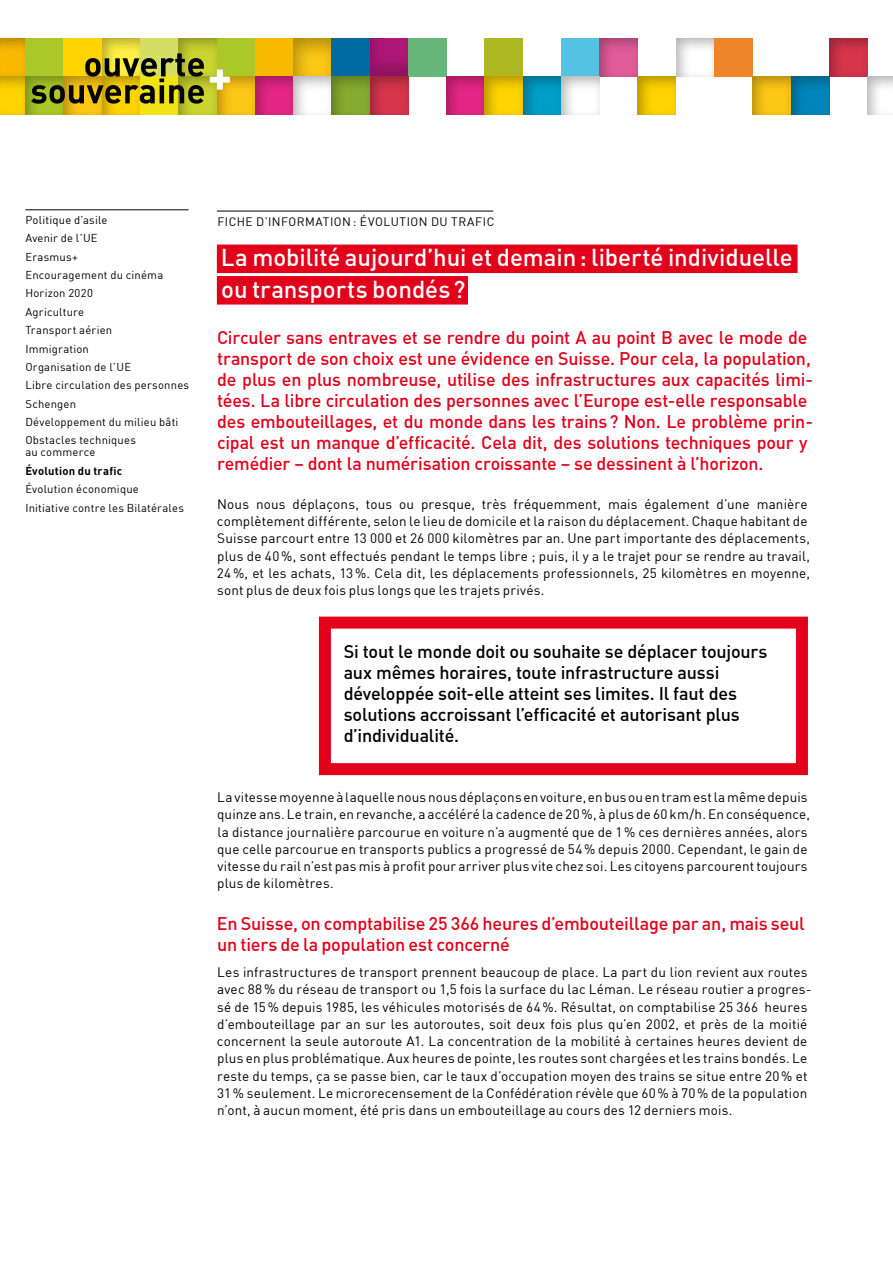
<style>
.page{position:relative;width:893px;height:1263px;background:#fff}
.page>*{position:absolute;margin:0;border:0;box-sizing:border-box;transform-origin:0 0}
.Gros_titres{font:500 24px "DIN";letter-spacing:-.005em;color:#fff}
.Lead{font:500 18px/21px "DIN";letter-spacing:-.01em;color:#e2001a}
.t1{font:500 18px/21px "DIN";letter-spacing:-.01em;color:#000}
.Titel{font:500 18px/21px "DIN";letter-spacing:-.01em;color:#e2001a}
.Grundschrift{font:13.5px/17.2px "DIN";letter-spacing:.01em;color:#000}
.Stichwort{font:12px "DIN";letter-spacing:.035em;color:#000}
.Stichwort-2{font:11.25px/12px "DIN";letter-spacing:.02em;color:#000}
.Stichwort-3{font:700 11.25px "DIN";letter-spacing:.02em;color:#000}
</style>
<div class="page">
<hr style="left:217px;top:211px;width:276px;height:1px;background:#000">
<div style="left:217px;top:245px;width:581px;height:28px;background:#e2001a"></div>
<div style="left:217px;top:276px;width:251px;height:29px;background:#e2001a"></div>
<div style="left:0;top:29px;width:38px;height:49px;background:#000;opacity:.3"></div>
<div style="left:26px;top:38px;width:38px;height:39px;background:#acc728"></div>
<div style="left:64px;top:38px;width:38px;height:39px;background:#ffd400"></div>
<div style="left:87px;top:29px;width:66px;height:49px;background:#000;opacity:.3"></div>
<div style="left:140px;top:38px;width:39px;height:39px;background:#d6dd65"></div>
<div style="left:164px;top:29px;width:66px;height:49px;background:#000;opacity:.3"></div>
<div style="left:217px;top:38px;width:38px;height:39px;background:#acc728"></div>
<div style="left:255px;top:38px;width:38px;height:39px;background:#fab900"></div>
<div style="left:279px;top:29px;width:66px;height:49px;background:#000;opacity:.3"></div>
<div style="left:332px;top:38px;width:38px;height:39px;background:#006ba1"></div>
<div style="left:355px;top:29px;width:66px;height:49px;background:#000;opacity:.2"></div>
<div style="left:408px;top:38px;width:38px;height:39px;background:#65b677"></div>
<div style="left:485px;top:38px;width:38px;height:39px;background:#acb722"></div>
<div style="left:561px;top:38px;width:39px;height:39px;background:#56c2e3"></div>
<div style="left:585px;top:29px;width:66px;height:49px;background:#000;opacity:.3"></div>
<div style="left:661px;top:29px;width:66px;height:49px;background:#000;opacity:.3"></div>
<div style="left:714px;top:38px;width:39px;height:39px;background:#ef852a"></div>
<div style="left:814px;top:29px;width:66px;height:49px;background:#000;opacity:.3"></div>
<div style="left:0;top:66px;width:38px;height:51px;background:#000;opacity:.3"></div>
<div style="left:11px;top:66px;width:66px;height:51px;background:#000;opacity:.3"></div>
<div style="left:49px;top:66px;width:66px;height:51px;background:#000;opacity:.3"></div>
<div style="left:87px;top:66px;width:66px;height:51px;background:#000;opacity:.3"></div>
<div style="left:140px;top:77px;width:39px;height:38px;background:#f0e417"></div>
<div style="left:164px;top:66px;width:66px;height:51px;background:#000;opacity:.3"></div>
<div style="left:202px;top:66px;width:66px;height:51px;background:#000;opacity:.3"></div>
<div style="left:240px;top:66px;width:66px;height:51px;background:#000;opacity:.3"></div>
<div style="left:279px;top:66px;width:66px;height:51px;background:#000;opacity:.3"></div>
<div style="left:317px;top:66px;width:66px;height:51px;background:#000;opacity:.3"></div>
<div style="left:355px;top:66px;width:66px;height:51px;background:#000;opacity:.3"></div>
<div style="left:432px;top:66px;width:66px;height:51px;background:#000;opacity:.3"></div>
<div style="left:470px;top:66px;width:66px;height:51px;background:#000;opacity:.3"></div>
<div style="left:508px;top:66px;width:66px;height:51px;background:#000;opacity:.3"></div>
<div style="left:547px;top:66px;width:65px;height:51px;background:#000;opacity:.3"></div>
<div style="left:623px;top:66px;width:66px;height:51px;background:#000;opacity:.3"></div>
<div style="left:738px;top:66px;width:66px;height:51px;background:#000;opacity:.3"></div>
<div style="left:776px;top:66px;width:66px;height:51px;background:#000;opacity:.3"></div>
<div style="left:853px;top:66px;width:40px;height:51px;background:#000;opacity:.3"></div>
<svg style="left:210px;top:70px;width:22px;height:20px"></svg>
<svg style="left:31px;top:53px;width:173px;height:51px"></svg>
<div style="left:319px;top:617px;width:489px;height:158px;border:12px solid #e2001a"></div>
<hr style="left:25px;top:209px;width:164px;height:1px;background:#000">
<p class="Stichwort-2" style="left:25px;top:214px;width:84px">Politique d’asile</p>
<p class="Stichwort-2" style="left:25px;top:232px;width:74px">Avenir de l’UE</p>
<p class="Stichwort-2" style="left:25px;top:250px;width:54px">Erasmus+</p>
<p class="Stichwort-2" style="left:25px;top:269px;width:139px">Encouragement du cinéma</p>
<p class="Stichwort-2" style="left:25px;top:287px;width:69px">Horizon 2020</p>
<p class="Stichwort-2" style="left:25px;top:305px;width:60px">Agriculture</p>
<p class="Stichwort-2" style="left:25px;top:324px;width:88px">Transport aérien</p>
<p class="Stichwort-2" style="left:25px;top:342px;width:65px">Immigration</p>
<p class="Stichwort-2" style="left:25px;top:361px;width:107px">Organisation de l’UE</p>
<p class="Stichwort-2" style="left:25px;top:379px;width:165px">Libre circulation des personnes</p>
<p class="Stichwort-2" style="left:25px;top:397px;width:52px">Schengen</p>
<p class="Stichwort-2" style="left:25px;top:416px;width:155px">Développement du milieu bâti</p>
<p class="Stichwort-2" style="left:25px;top:434px;width:112px">Obstacles techniques au commerce</p>
<p class="Stichwort-3" style="left:25px;top:463px;width:98px">Évolution du trafic</p>
<p class="Stichwort-2" style="left:25px;top:483px;width:115px">Évolution économique</p>
<p class="Stichwort-2" style="left:25px;top:501px;width:160px">Initiative contre les Bilatérales</p>
<p class="Stichwort" style="left:217px;top:214px;width:278px">FICHE D’INFORMATION : ÉVOLUTION DU TRAFIC</p>
<p class="Gros_titres" style="left:221px;top:242px;width:573px">La mobilité aujourd’hui et demain: liberté individuelle</p>
<p class="Gros_titres" style="left:221px;top:274px;width:246px">ou transports bondés?</p>
<p class="Lead" style="left:217px;top:327px;width:597px">Circuler sans entraves et se rendre du point A au point B avec le mode de transport de son choix est une évidence en Suisse. Pour cela, la population, de plus en plus nombreuse, utilise des infrastructures aux capacités limi&shy;tées. La libre circulation des personnes avec l’Europe est-elle responsable des embouteillages, et du monde dans les trains? Non. Le problème prin&shy;cipal est un manque d’efficacité. Cela dit, des solutions techniques pour y remédier – dont la numérisation croissante – se dessinent à l’horizon.</p>
<p class="Grundschrift" style="left:217px;top:495px;width:595px">Nous nous déplaçons, tous ou presque, très fréquemment, mais également d’une manière complètement différente, selon le lieu de domicile et la raison du déplacement. Chaque habitant de Suisse parcourt entre 13 000 et 26 000 kilomètres par an. Une part importante des déplacements, plus de 40%, sont effectués pendant le temps libre ; puis, il y a le trajet pour se rendre au travail, 24%, et les achats, 13%. Cela dit, les déplacements professionnels, 25 kilomètres en moyenne, sont plus de deux fois plus longs que les trajets privés.</p>
<p class="t1" style="left:344px;top:640px;width:425px">Si tout le monde doit ou souhaite se déplacer toujours aux mêmes horaires, toute infrastructure aussi développée soit-elle atteint ses limites. Il faut des solutions accroissant l’efficacité et autorisant plus d’individualité.</p>
<p class="Grundschrift" style="left:217px;top:788px;width:594px">La vitesse moyenne à laquelle nous nous déplaçons en voiture, en bus ou en tram est la même depuis quinze ans. Le train, en revanche, a accéléré la cadence de 20%, à plus de 60 km/h. En conséquence, la distance journalière parcourue en voiture n’a augmenté que de 1% ces dernières années, alors que celle parcourue en transports publics a progressé de 54% depuis 2000. Cependant, le gain de vitesse du rail n’est pas mis à profit pour arriver plus vite chez soi. Les citoyens parcourent toujours plus de kilomètres.</p>
<p class="Titel" style="left:217px;top:913px;width:589px">En Suisse, on comptabilise 25 366 heures d’embouteillage par an, mais seul un tiers de la population est concerné</p>
<p class="Grundschrift" style="left:217px;top:963px;width:596px">Les infrastructures de transport prennent beaucoup de place. La part du lion revient aux routes avec 88% du réseau de transport ou 1,5 fois la surface du lac Léman. Le réseau routier a progres&shy;sé de 15% depuis 1985, les véhicules motorisés de 64%. Résultat, on comptabilise 25 366 heures d’embouteillage par an sur les autoroutes, soit deux fois plus qu’en 2002, et près de la moitié concernent la seule autoroute A1. La concentration de la mobilité à certaines heures devient de plus en plus problématique. Aux heures de pointe, les routes sont chargées et les trains bondés. Le reste du temps, ça se passe bien, car le taux d’occupation moyen des trains se situe entre 20% et 31% seulement. Le microrecensement de la Confédération révèle que 60% à 70% de la population n’ont, à aucun moment, été pris dans un embouteillage au cours des 12 derniers mois.</p>
</div>
